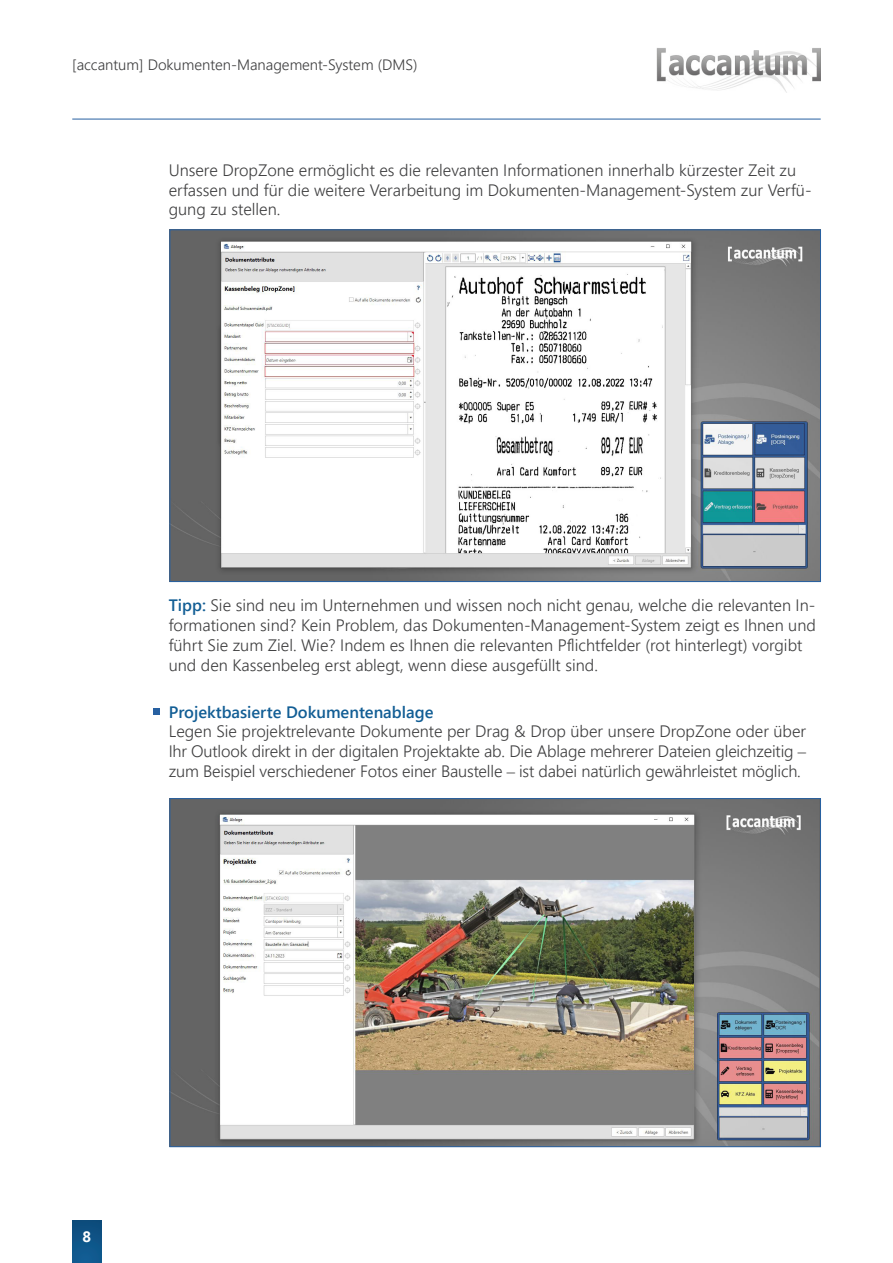
<style>
.page{position:relative;width:893px;height:1263px;background:#fff}
.page>*{position:absolute;margin:0;border:0;box-sizing:border-box;transform-origin:0 0}
.t1{font:300 16.5px/19.8px "Segoe UI";color:#3e3e3f}
.t2{font:600 16.5px "Segoe UI";color:#125e95}
.t3{font:300 15px "Segoe UI";color:#3e3e3f}
.t4{font:700 15px "Segoe UI";color:#fff}
.s1{font-weight:600;color:#125e95}
.s2{font-family:"Arial Nova"}
</style>
<div class="page">
<hr style="left:72px;top:119px;width:749px;height:1px;background:#2760a1">
<div style="left:153px;top:708px;width:7px;height:7px;background:#2760a1"></div>
<div style="left:72px;top:1220px;width:29px;height:43px;background:linear-gradient(to bottom,#0c4b7b,#115e95)"></div>
<img style="left:657px;top:48px;width:164px;height:44px">
<img style="left:172px;top:232px;width:647px;height:348px">
<img style="left:172px;top:800px;width:647px;height:345px">
<p class="t3" style="left:72px;top:51px;width:347px">[accantum] Dokumenten-Management-System (DMS)</p>
<p class="t1" style="left:169px;top:158px;width:644px">Unsere DropZone ermöglicht es die relevanten Informationen innerhalb kürzester Zeit zu erfassen und für die weitere Verarbeitung im Dokumenten-Management-System zur Verfü&shy;gung zu stellen.</p>
<p class="t1" style="left:169px;top:594px;width:649px"><span class="s1">Tipp:</span> Sie sind neu im Unternehmen und wissen noch nicht genau, welche die relevanten In&shy;formationen sind? Kein Problem, das Dokumenten-Management-System zeigt es Ihnen und führt Sie zum Ziel. Wie? Indem es Ihnen die relevanten Pflichtfelder (rot hinterlegt) vorgibt und den Kassenbeleg erst ablegt, wenn diese ausgefüllt sind.</p>
<p class="t2" style="left:169px;top:696px;width:266px">Projektbasierte Dokumentenablage</p>
<p class="t1" style="left:169px;top:720px;width:639px;text-align:justify">Legen Sie projektrelevante Dokumente per Drag &amp; Drop über unsere DropZone oder über Ihr Outlook direkt in der digitalen Projektakte ab. Die Ablage mehrerer Dateien gleichzeitig <span class="s2">– </span>zum Beispiel verschiedener Fotos einer Baustelle <span class="s2">–</span> ist dabei natürlich gewährleistet möglich.</p>
<p class="t4" style="left:82px;top:1223px;width:10px">8</p>
</div>
